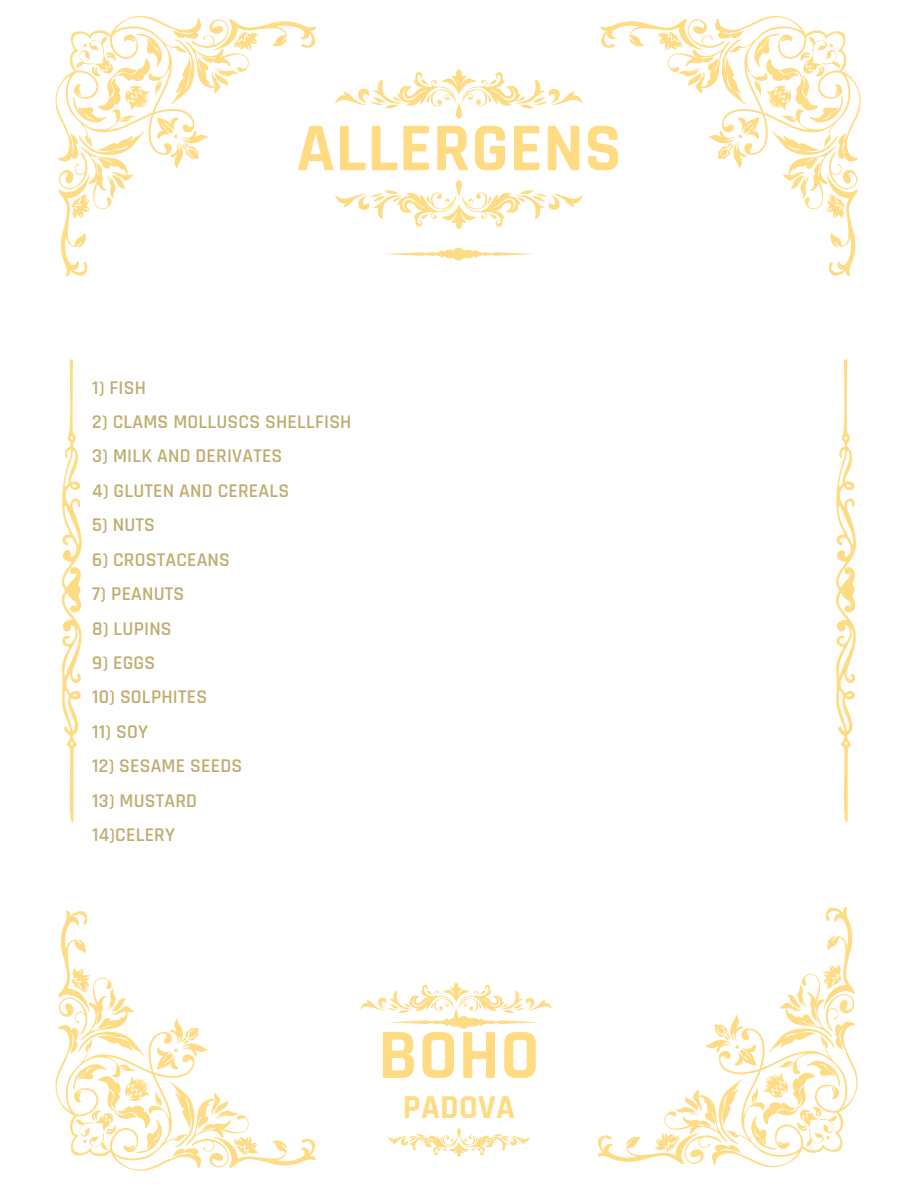
<style>
.page{position:relative;width:918px;height:1188px;background:#fff}
.page>*{position:absolute;margin:0;border:0;box-sizing:border-box;transform-origin:0 0}
.t1{font:700 71.25px "Rajdhani";color:#ffdc83}
.t2{font:700 69px "Rajdhani";letter-spacing:.01em;color:#ffdc83}
.t3{font:700 33.75px "Rajdhani";letter-spacing:.01em;color:#ffdc83}
.t4{font:600 19.65px "Rajdhani";letter-spacing:.01em;color:#bfac6f}
</style>
<div class="page">
<svg style="left:55px;top:16px;width:261px;height:260px"></svg>
<svg style="left:600px;top:16px;width:261px;height:260px"></svg>
<svg style="left:55px;top:910px;width:261px;height:261px"></svg>
<svg style="left:61px;top:359px;width:21px;height:464px"></svg>
<svg style="left:836px;top:359px;width:20px;height:464px"></svg>
<svg style="left:335px;top:70px;width:248px;height:48px"></svg>
<svg style="left:335px;top:181px;width:248px;height:48px"></svg>
<svg style="left:384px;top:247px;width:150px;height:14px"></svg>
<svg style="left:597px;top:907px;width:261px;height:261px"></svg>
<svg style="left:360px;top:983px;width:192px;height:46px"></svg>
<svg style="left:388px;top:1129px;width:142px;height:27px"></svg>
<p class="t2" style="left:296px;top:106px;width:327px">ALLERGENS</p>
<p class="t4" style="left:92px;top:375px;width:55px">1) FISH</p>
<p class="t4" style="left:92px;top:410px;width:261px">2) CLAMS MOLLUSCS SHELLFISH</p>
<h1 class="t4" style="left:92px;top:444px;width:192px">3) MILK AND DERIVATES</h1>
<p class="t4" style="left:92px;top:479px;width:199px">4) GLUTEN AND CEREALS</p>
<p class="t4" style="left:92px;top:513px;width:64px">5) NUTS</p>
<p class="t4" style="left:92px;top:547px;width:139px">6) CROSTACEANS</p>
<p class="t4" style="left:92px;top:582px;width:94px">7) PEANUTS</p>
<p class="t4" style="left:92px;top:616px;width:81px">8) LUPINS</p>
<p class="t4" style="left:92px;top:651px;width:65px">9) EGGS</p>
<p class="t4" style="left:92px;top:685px;width:117px">10) SOLPHITES</p>
<p class="t4" style="left:92px;top:719px;width:57px">11) SOY</p>
<p class="t4" style="left:92px;top:754px;width:152px">12) SESAME SEEDS</p>
<p class="t4" style="left:92px;top:788px;width:107px">13) MUSTARD</p>
<p class="t4" style="left:92px;top:823px;width:84px">14)CELERY</p>
<p class="t1" style="left:378px;top:1012px;width:163px">BOHO</p>
<p class="t3" style="left:403px;top:1086px;width:114px">PADOVA</p>
</div>
